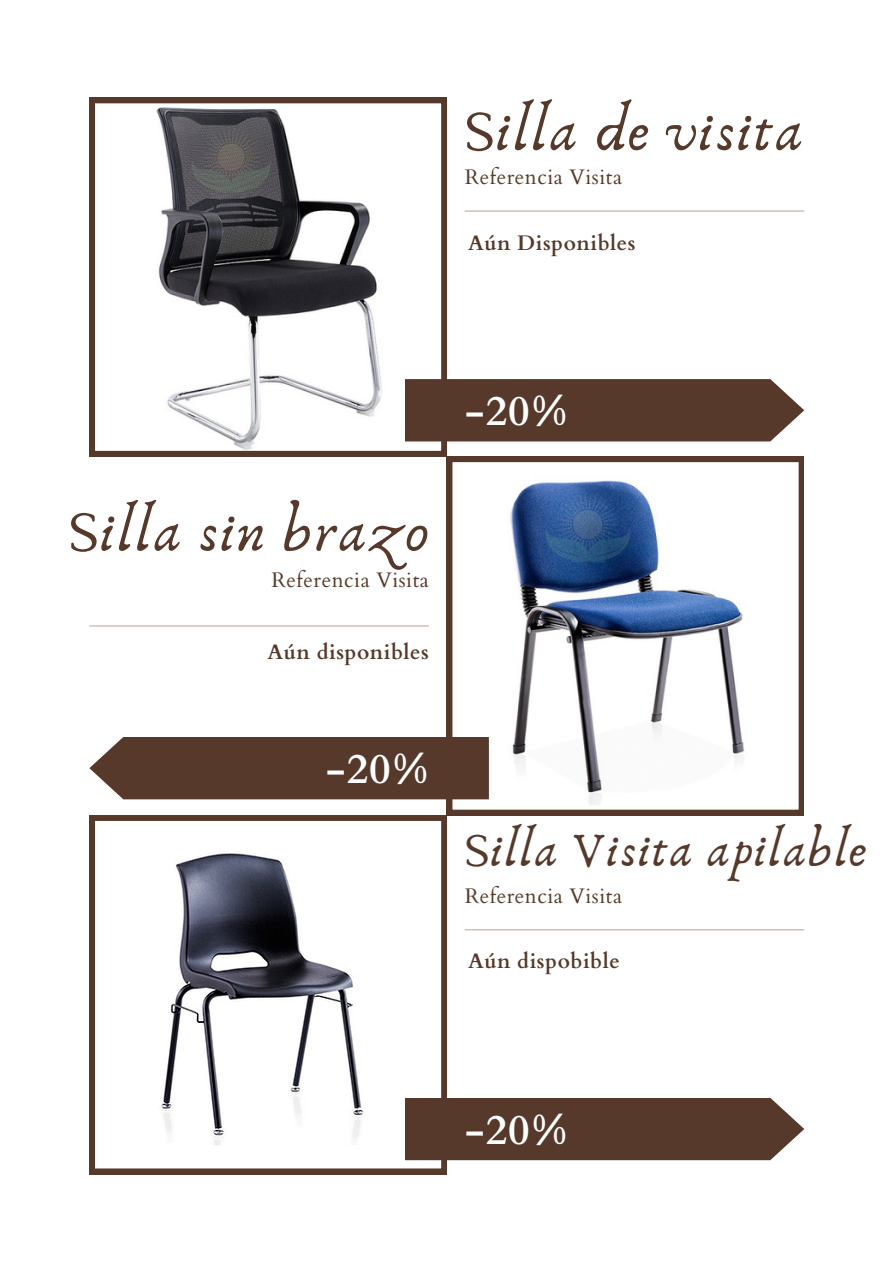
<style>
.page{position:relative;width:894px;height:1264px;background:#fff}
.page>*{position:absolute;margin:0;border:0;box-sizing:border-box;transform-origin:0 0}
.t1{font:60px "Anaktoria";letter-spacing:.025em;color:#56392a}
.t2{font:49.5px "Anaktoria";letter-spacing:.025em;color:#56392a}
.t3{font:700 42px "Cardo";color:#fff}
.t4{font:21px "Cardo";letter-spacing:.025em;color:#56392a}
.t5{font:700 21px "Cardo";letter-spacing:.025em;color:#56392a}
</style>
<div class="page">
<svg style="left:89px;top:98px;width:357px;height:358px"></svg>
<svg style="left:446px;top:456px;width:357px;height:359px"></svg>
<svg style="left:89px;top:815px;width:357px;height:359px"></svg>
<div style="left:404px;top:379px;width:400px;height:62px;background:#56392a"></div>
<div style="left:404px;top:1097px;width:400px;height:63px;background:#56392a"></div>
<div style="left:89px;top:737px;width:399px;height:62px;background:#56392a"></div>
<hr style="left:89px;top:625px;width:340px;height:1px;background:#beaf9b">
<hr style="left:464px;top:210px;width:340px;height:2px;background:#beaf9b">
<hr style="left:464px;top:929px;width:340px;height:1px;background:#beaf9b">
<h1 class="t1" style="left:464px;top:94px;width:340px">Silla de visita</h1>
<p class="t4" style="left:464px;top:163px;width:159px">Referencia Visita</p>
<h4 class="t5" style="left:468px;top:229px;width:169px">Aún Disponibles</h4>
<h4 class="t1" style="left:69px;top:495px;width:361px">Silla sin brazo</h4>
<h3 class="t4" style="left:271px;top:566px;width:159px">Referencia Visita</h3>
<h2 class="t5" style="left:267px;top:638px;width:163px">Aún disponibles</h2>
<p class="t3" style="left:325px;top:741px;width:105px">-20%</p>
<h3 class="t3" style="left:464px;top:383px;width:105px">-20%</h3>
<p class="t2" style="left:464px;top:819px;width:403px">Silla Visita apilable</p>
<h4 class="t4" style="left:464px;top:881px;width:159px">Referencia Visita</h4>
<h3 class="t5" style="left:468px;top:947px;width:153px">Aún dispobible</h3>
<h1 class="t3" style="left:464px;top:1101px;width:105px">-20%</h1>
</div>
